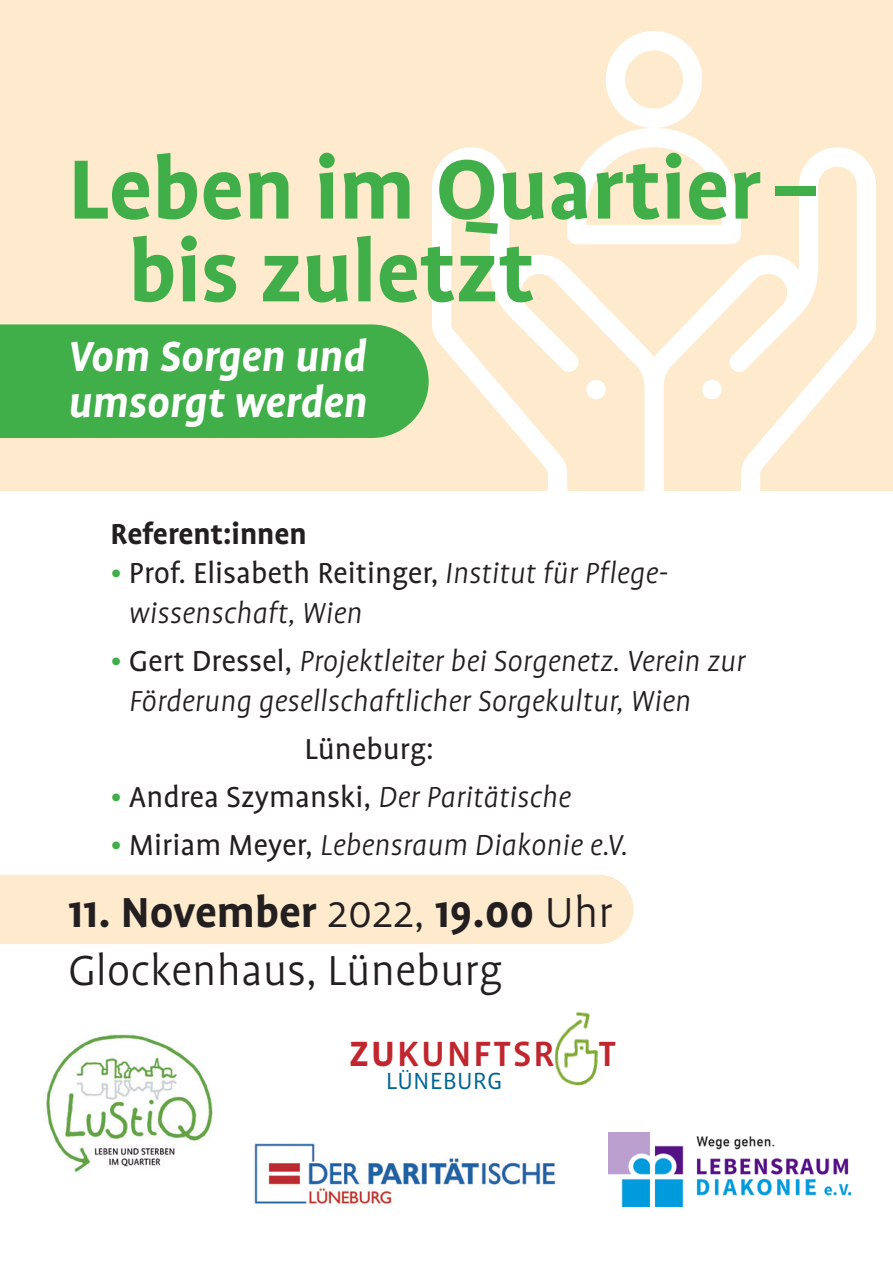
<style>
.page{position:relative;width:893px;height:1263px;background:#fff}
.page>*{position:absolute;margin:0;border:0;box-sizing:border-box;transform-origin:0 0}
.t1{font:700 96px/82.8px "Profile";color:#40ae49}
.t2{font:300 48px/57.6px "Profile";color:#231f20}
.t3{font:italic 700 48px/45.6px "Profile";color:#fff}
.t4{font:35.7px "Vista Sans Med";letter-spacing:.04em;color:#c0262d}
.t5{font:italic 300 33px/39.6px "Profile";color:#231f20}
.t6{font:33px "Profile";color:#231f20}
.t7{font:700 33px "Profile";color:#231f20}
.t8{font:24px "Vista Sans";color:#006494}
.s1{font-weight:400;font-style:normal;color:#40ae49}
.s2{font-weight:400;font-style:normal}
.s3{color:#40ae49}
.s4{font-weight:300;font-style:italic}
.s5{font-weight:700}
.s6{font-family:"Vista Sans";font-weight:700}
</style>
<div class="page">
<img style="left:46px;top:1034px;width:167px;height:139px">
<div style="left:0;top:875px;width:634px;height:69px;background:#feeacc"></div>
<div style="left:0;top:0;width:893px;height:490px;background:#feeacc"></div>
<img style="left:432px;top:32px;width:444px;height:459px">
<div style="left:0;top:324px;width:429px;height:114px;background:#40ae49"></div>
<img style="left:554px;top:1012px;width:45px;height:74px">
<img style="left:254px;top:1143px;width:302px;height:62px">
<img style="left:609px;top:1132px;width:241px;height:75px">
<h1 class="t1" style="left:129px;top:147px;width:691px;text-indent:-60px">Leben im Quartier – bis zuletzt</h1>
<h2 class="t3" style="left:68px;top:333px;width:301px">Vom Sorgen und umsorgt werden</h2>
<p class="t7" style="left:111px;top:516px;width:198px">Referent:innen</p>
<p class="t5" style="left:129px;top:554px;width:541px;text-indent:-18px"><span class="s1">•</span> <span class="s2">Prof. Elisabeth Reitinger,</span> Institut für Pflege&shy;wissenschaft, Wien</p>
<p class="t5" style="left:129px;top:641px;width:618px;text-indent:-18px"><span class="s1">•</span> <span class="s2">Gert Dressel,</span> Projektleiter bei Sorgenetz. Verein zur<br>Förderung gesellschaftlicher Sorgekultur, Wien</p>
<p class="t6" style="left:305px;top:732px;width:131px">Lüneburg:</p>
<p class="t6" style="left:111px;top:780px;width:462px"><span class="s3">•</span> Andrea Szymanski, <span class="s4">Der Paritätische</span></p>
<p class="t5" style="left:111px;top:825px;width:519px"><span class="s1">•</span> <span class="s2">Miriam Meyer,</span> Lebensraum Diakonie e.V.</p>
<h2 class="t2" style="left:68px;top:884px;width:546px"><span class="s5">11. November</span> 2022, <span class="s5">19.00</span> Uhr<br>Glockenhaus, Lüneburg</h2>
<p class="t4" style="left:349px;top:1036px;width:269px"><span class="s6">ZU</span>KUNFTSR T</p>
<p class="t8" style="left:386px;top:1068px;width:118px">LÜNEBURG</p>
</div>
